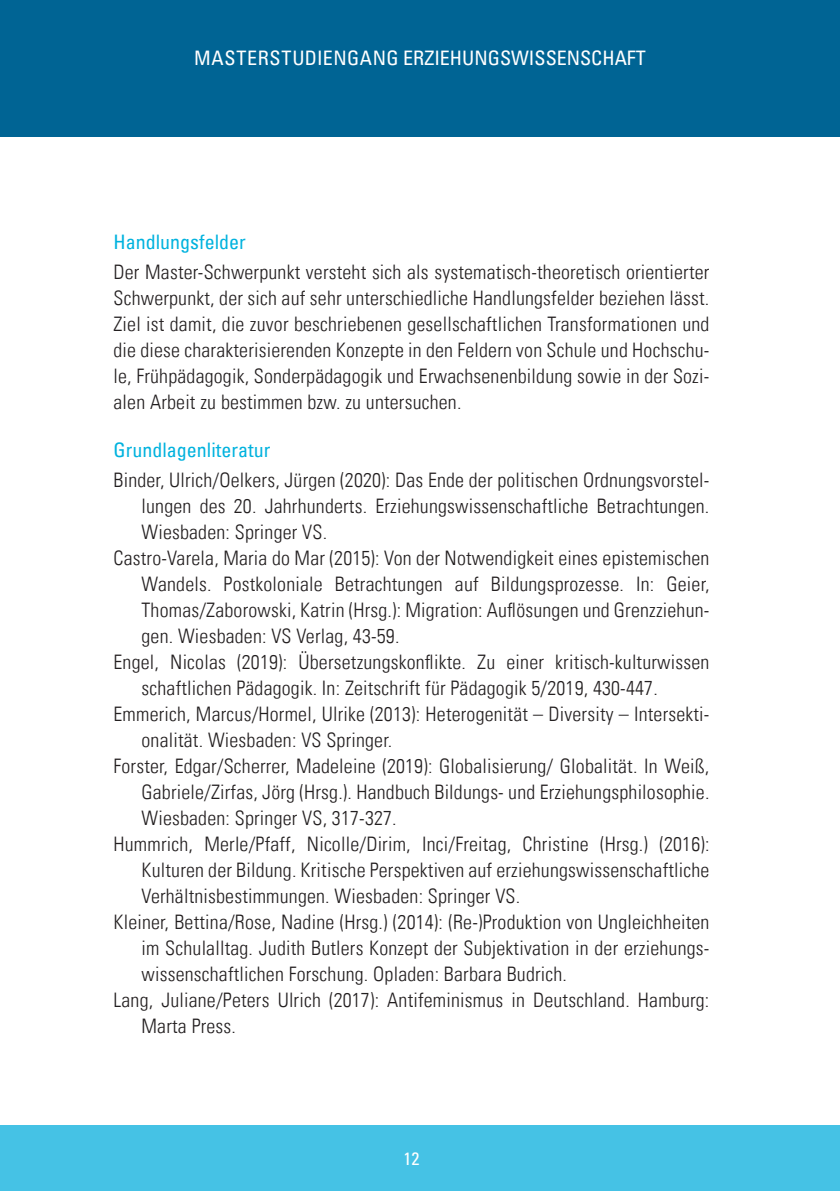
<style>
.page{position:relative;width:840px;height:1191px;background:#fff}
.page>*{position:absolute;margin:0;border:0;box-sizing:border-box;transform-origin:0 0}
.t1{font:20px/26px "Univers Com 47 Light Cond";letter-spacing:.01em;color:#231f20;text-align:justify}
.t2{font:condensed 20px "Univers Com 57";color:#fff}
.t3{font:condensed 20px "Univers Com 57";color:#00b2de}
.t4{font:condensed 18px "Univers Com 57";color:#fff}
</style>
<div class="page">
<div style="left:0;top:0;width:839px;height:136px;background:#006494"></div>
<div style="left:0;top:1125px;width:839px;height:66px;background:#45c2e5"></div>
<hr style="left:839px;top:0;width:1px;height:136px;background:#006494">
<hr style="left:839px;top:1125px;width:1px;height:66px;background:#45c2e5">
<p class="t2" style="left:194px;top:45px;width:453px">MASTERSTUDIENGANG ERZIEHUNGSWISSENSCHAFT</p>
<p class="t3" style="left:113px;top:229px;width:134px">Handlungsfelder</p>
<p class="t1" style="left:113px;top:259px;width:597px">Der Master-Schwerpunkt versteht sich als systematisch-theoretisch orientierter Schwerpunkt, der sich auf sehr unterschiedliche Handlungsfelder beziehen lässt.<br>Ziel ist damit, die zuvor beschriebenen gesellschaftlichen Transformationen und die diese charakterisierenden Konzepte in den Feldern von Schule und Hochschu&shy;le, Frühpädagogik, Sonderpädagogik und Erwachsenenbildung sowie in der Sozi&shy;alen Arbeit zu bestimmen bzw. zu untersuchen.</p>
<p class="t3" style="left:113px;top:437px;width:158px">Grundlagenliteratur</p>
<p class="t1" style="left:113px;top:467px;width:597px">Binder, Ulrich/Oelkers, Jürgen (2020): Das Ende der politischen Ordnungsvorstel-</p>
<p class="t1" style="left:141px;top:493px;width:569px">lungen des 20. Jahrhunderts. Erziehungswissenschaftliche Betrachtungen.</p>
<p class="t1" style="left:141px;top:519px;width:187px">Wiesbaden: Springer VS.</p>
<p class="t1" style="left:113px;top:545px;width:597px">Castro-Varela, Maria do Mar (2015): Von der Notwendigkeit eines epistemischen</p>
<p class="t1" style="left:141px;top:571px;width:569px">Wandels. Postkoloniale Betrachtungen auf Bildungsprozesse. In: Geier,</p>
<p class="t1" style="left:141px;top:597px;width:569px">Thomas/Zaborowski, Katrin (Hrsg.): Migration: Auflösungen und Grenzziehun-</p>
<p class="t1" style="left:141px;top:623px;width:259px">gen. Wiesbaden: VS Verlag, 43-59.</p>
<p class="t1" style="left:113px;top:649px;width:597px">Engel, Nicolas (2019): Übersetzungskonflikte. Zu einer kritisch-kulturwissen</p>
<p class="t1" style="left:141px;top:675px;width:517px">schaftlichen Pädagogik. In: Zeitschrift fü r Pädagogik 5/2019, 430-447.</p>
<p class="t1" style="left:113px;top:701px;width:597px">Emmerich, Marcus/Hormel, Ulrike (2013): Heterogenität – Diversity – Intersekti-</p>
<p class="t1" style="left:141px;top:727px;width:252px">onalität. Wiesbaden: VS Springer.</p>
<p class="t1" style="left:113px;top:753px;width:597px">Forster, Edgar/Scherrer, Madeleine (2019): Globalisierung/ Globalität. In Weiß,</p>
<p class="t1" style="left:141px;top:779px;width:569px">Gabriele/Zirfas, Jörg (Hrsg.). Handbuch Bildungs- und Erziehungsphilosophie.</p>
<p class="t1" style="left:141px;top:805px;width:256px">Wiesbaden: Springer VS, 317-327.</p>
<p class="t1" style="left:113px;top:831px;width:597px">Hummrich, Merle/Pfaff, Nicolle/Dirim, Inci/Freitag, Christine (Hrsg.) (2016):</p>
<p class="t1" style="left:141px;top:857px;width:569px">Kulturen der Bildung. Kritische Perspektiven auf erziehungswissenschaftliche</p>
<p class="t1" style="left:141px;top:883px;width:380px">Verhältnisbestimmungen. Wiesbaden: Springer VS.</p>
<p class="t1" style="left:113px;top:909px;width:597px">Kleiner, Bettina/Rose, Nadine (Hrsg.) (2014): (Re-)Produktion von Ungleichheiten</p>
<p class="t1" style="left:141px;top:935px;width:569px">im Schulalltag. Judith Butlers Konzept der Subjektivation in der erziehungs-</p>
<p class="t1" style="left:141px;top:961px;width:427px">wissenschaftlichen Forschung. Opladen: Barbara Budrich.</p>
<p class="t1" style="left:113px;top:987px;width:597px">Lang, Juliane/Peters Ulrich (2017): Antifeminismus in Deutschland. Hamburg:</p>
<p class="t1" style="left:141px;top:1013px;width:96px">Marta Press.</p>
<p class="t4" style="left:403px;top:1147px;width:17px">12</p>
</div>
